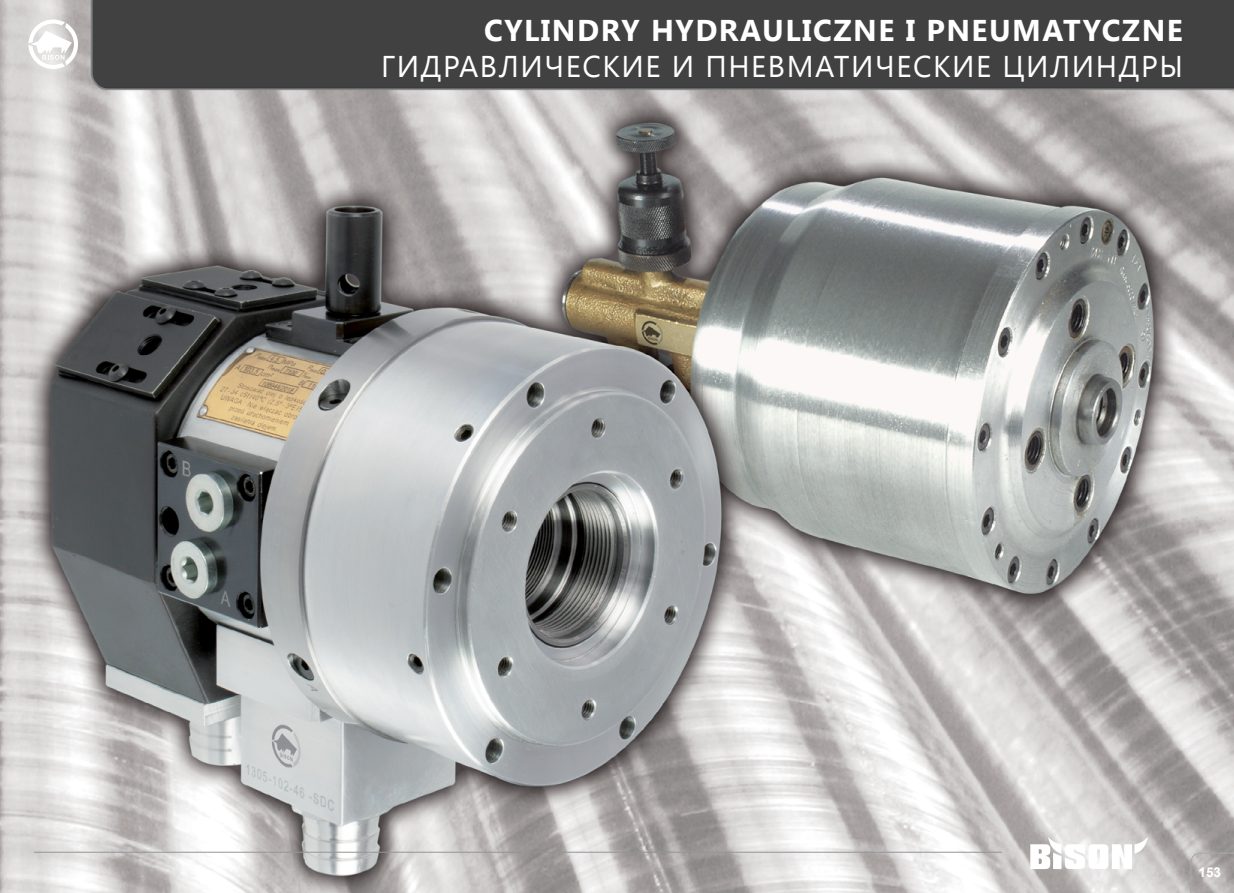
<style>
.page{position:relative;width:1234px;height:893px;background:#fff}
.page>*{position:absolute;margin:0;border:0;box-sizing:border-box;transform-origin:0 0}
.t1{font:30px "Segoe UI";letter-spacing:.05em;color:#fff}
.t2{font:700 30px "Segoe UI";letter-spacing:.05em;color:#fff}
.t3{font:700 13.5px "Arial";color:#fff}
</style>
<div class="page">
<img style="left:0;top:0;width:1233px;height:893px">
<hr style="left:34px;top:852px;width:967px;height:1px;background:#939598">
<svg style="left:1030px;top:837px;width:117px;height:32px"></svg>
<svg style="left:1189px;top:853px;width:44px;height:40px;background:#b3afae"></svg>
<svg style="left:28px;top:19px;width:50px;height:50px"></svg>
<p class="t2" style="left:484px;top:9px;width:700px">CYLINDRY HYDRAULICZNE I PNEUMATYCZNE</p>
<p class="t1" style="left:381px;top:46px;width:803px">ГИДРАВЛИЧЕСКИЕ И ПНЕВМАТИЧЕСКИЕ ЦИЛИНДРЫ</p>
<p class="t3" style="left:1198px;top:863px;width:24px">153</p>
</div>
